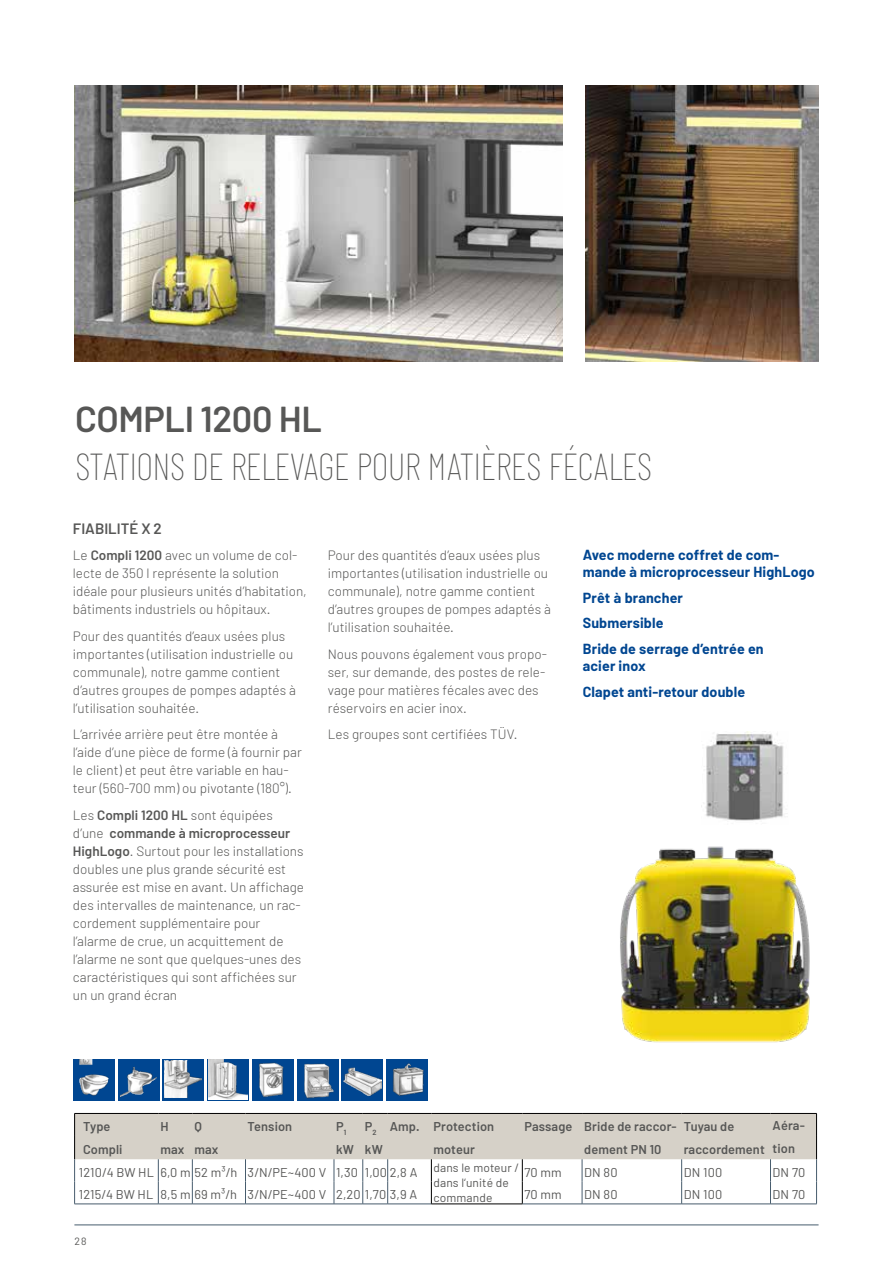
<style>
.page{position:relative;width:893px;height:1263px;background:#fff}
.page>*{position:absolute;margin:0;border:0;box-sizing:border-box;transform-origin:0 0}
.t1{font:100 37.5px "Barlow Condensed";letter-spacing:-.02em;color:#575756}
.t2{font:600 36px "Barlow";letter-spacing:-.01em;color:#575756}
.t3{font:600 15px "Barlow";color:#575756}
.t4{font:700 14.25px/25.8px "Barlow";letter-spacing:.01em;color:#004691}
.t5{font:300 13.5px/18px "Barlow";color:#575756}
.t6{font:12.75px "Barlow";letter-spacing:.01em;color:#575756}
.t7{font:600 12.75px "Barlow";letter-spacing:.01em;color:#575756}
.t8{font:12px/15px "Barlow";letter-spacing:.01em;color:#575756}
.t9{font:10.5px "Barlow";color:#575756}
.s1{font-weight:600}
</style>
<div class="page">
<hr style="left:74px;top:1224px;width:745px;height:1px;background:#475c6d">
<div style="left:342px;top:1059px;width:41px;height:41px;background:#004691"></div>
<img style="left:343px;top:1067px;width:38px;height:30px">
<div style="left:208px;top:1059px;width:41px;height:41px;background:#004691"></div>
<img style="left:208px;top:1060px;width:39px;height:39px">
<img style="left:297px;top:1059px;width:41px;height:41px">
<div style="left:386px;top:1059px;width:41px;height:41px;background:#004691"></div>
<img style="left:392px;top:1063px;width:32px;height:33px">
<img style="left:252px;top:1059px;width:41px;height:41px">
<svg style="left:163px;top:1059px;width:41px;height:41px"></svg>
<img style="left:165px;top:1061px;width:36px;height:36px">
<div style="left:118px;top:1059px;width:41px;height:41px;background:#004691"></div>
<img style="left:121px;top:1067px;width:36px;height:30px">
<div style="left:73px;top:1059px;width:41px;height:41px;background:#004691"></div>
<img style="left:79px;top:1059px;width:30px;height:37px">
<img style="left:74px;top:85px;width:745px;height:276px">
<img style="left:620px;top:846px;width:190px;height:197px">
<img style="left:701px;top:731px;width:83px;height:90px">
<svg style="left:74px;top:1113px;width:743px;height:91px"></svg>
<hr style="left:522px;top:1203px;width:60px;height:1px;background:#475c6d">
<hr style="left:582px;top:1203px;width:100px;height:1px;background:#475c6d">
<hr style="left:682px;top:1203px;width:88px;height:1px;background:#475c6d">
<hr style="left:770px;top:1203px;width:47px;height:1px;background:#475c6d">
<div style="left:563px;top:83px;width:22px;height:280px;background:#fff"></div>
<h2 class="t2" style="left:75px;top:397px;width:249px">COMPLI 1200 HL</h2>
<h1 class="t1" style="left:75px;top:443px;width:579px">STATIONS DE RELEVAGE POUR MATIÈRES FÉCALES</h1>
<p class="t3" style="left:73px;top:519px;width:90px">FIABILITÉ X 2</p>
<p class="t5" style="left:73px;top:546px;width:235px">Le <span class="s1">Compli 1200</span> avec un volume de col&shy;lecte de 350 l représente la solution idéale pour plusieurs unités d’habitation, bâtiments industriels ou hôpitaux.</p>
<p class="t5" style="left:73px;top:627px;width:225px">Pour des quantités d’eaux usées plus importantes (utilisation industrielle ou communale), notre gamme contient d’autres groupes de pompes adaptés à l’utilisation souhaitée.</p>
<p class="t5" style="left:73px;top:725px;width:231px">L’arrivée arrière peut être montée à l’aide d’une pièce de forme (à fournir par le client) et peut être variable en hau&shy;teur (560-700 mm) ou pivotante (180°).</p>
<p class="t5" style="left:73px;top:805px;width:233px">Les <span class="s1">Compli 1200 HL</span> sont équipées d’une <span class="s1">commande à microprocesseur HighLogo</span>. Surtout pour les installations doubles une plus grande sécurité est assurée est mise en avant. Un affichage des intervalles de maintenance, un rac&shy;cordement supplémentaire pour l’alarme de crue, un acquittement de l’alarme ne sont que quelques-unes des caractéristiques qui sont affichées sur un un grand écran</p>
<p class="t5" style="left:328px;top:546px;width:225px">Pour des quantités d’eaux usées plus importantes (utilisation industrielle ou communale), notre gamme contient d’autres groupes de pompes adaptés à l’utilisation souhaitée.</p>
<p class="t5" style="left:328px;top:644px;width:221px">Nous pouvons également vous propo&shy;ser, sur demande, des postes de rele&shy;vage pour matières fécales avec des réservoirs en acier inox.</p>
<p class="t5" style="left:328px;top:725px;width:191px">Les groupes sont certifiées TÜV.</p>
<p class="t4" style="left:583px;top:546px;width:234px;line-height:17.2px">Avec moderne coffret de com&shy;mande à microprocesseur HighLogo</p>
<p class="t4" style="left:583px;top:584px;width:182px">Prêt à brancher<br>Submersible<br>Bride de serrage d’entrée en</p>
<p class="t4" style="left:583px;top:653px;width:164px">acier inox<br>Clapet anti-retour double</p>
<p class="t7" style="left:83px;top:1118px;width:29px">Type</p>
<p class="t7" style="left:160px;top:1118px;width:10px">H</p>
<p class="t7" style="left:194px;top:1118px;width:9px">Q</p>
<p class="t7" style="left:248px;top:1118px;width:46px">Tension</p>
<p class="t7" style="left:336px;top:1118px;width:12px">P<sub>1</sub></p>
<p class="t7" style="left:365px;top:1118px;width:131px">P<sub>2</sub> Amp. Protection</p>
<p class="t7" style="left:524px;top:1118px;width:211px">Passage Bride de raccor- Tuyau de</p>
<p class="t7" style="left:773px;top:1118px;width:34px">Aéra-</p>
<p class="t7" style="left:83px;top:1141px;width:41px">Compli</p>
<p class="t7" style="left:160px;top:1141px;width:60px">max max</p>
<p class="t7" style="left:336px;top:1141px;width:48px">kW kW</p>
<p class="t7" style="left:433px;top:1141px;width:43px">moteur</p>
<p class="t7" style="left:584px;top:1141px;width:79px">dement PN 10</p>
<p class="t7" style="left:684px;top:1141px;width:113px">raccordement tion</p>
<p class="t6" style="left:79px;top:1164px;width:340px">1210/4 BW HL 6,0 m 52 m³/h 3/N/PE~400 V 1,30 1,00 2,8 A</p>
<p class="t8" style="left:433px;top:1160px;width:87px">dans le moteur / dans l‘unité de commande</p>
<p class="t6" style="left:524px;top:1164px;width:39px">70 mm</p>
<p class="t6" style="left:584px;top:1164px;width:35px">DN 80</p>
<p class="t6" style="left:684px;top:1164px;width:40px">DN 100</p>
<p class="t6" style="left:773px;top:1164px;width:34px">DN 70</p>
<p class="t6" style="left:79px;top:1186px;width:340px">1215/4 BW HL 8,5 m 69 m³/h 3/N/PE~400 V 2,20 1,70 3,9 A</p>
<p class="t6" style="left:524px;top:1186px;width:39px">70 mm</p>
<p class="t6" style="left:584px;top:1186px;width:35px">DN 80</p>
<p class="t6" style="left:684px;top:1186px;width:40px">DN 100</p>
<p class="t6" style="left:773px;top:1186px;width:34px">DN 70</p>
<p class="t9" style="left:74px;top:1234px;width:14px">28</p>
</div>
